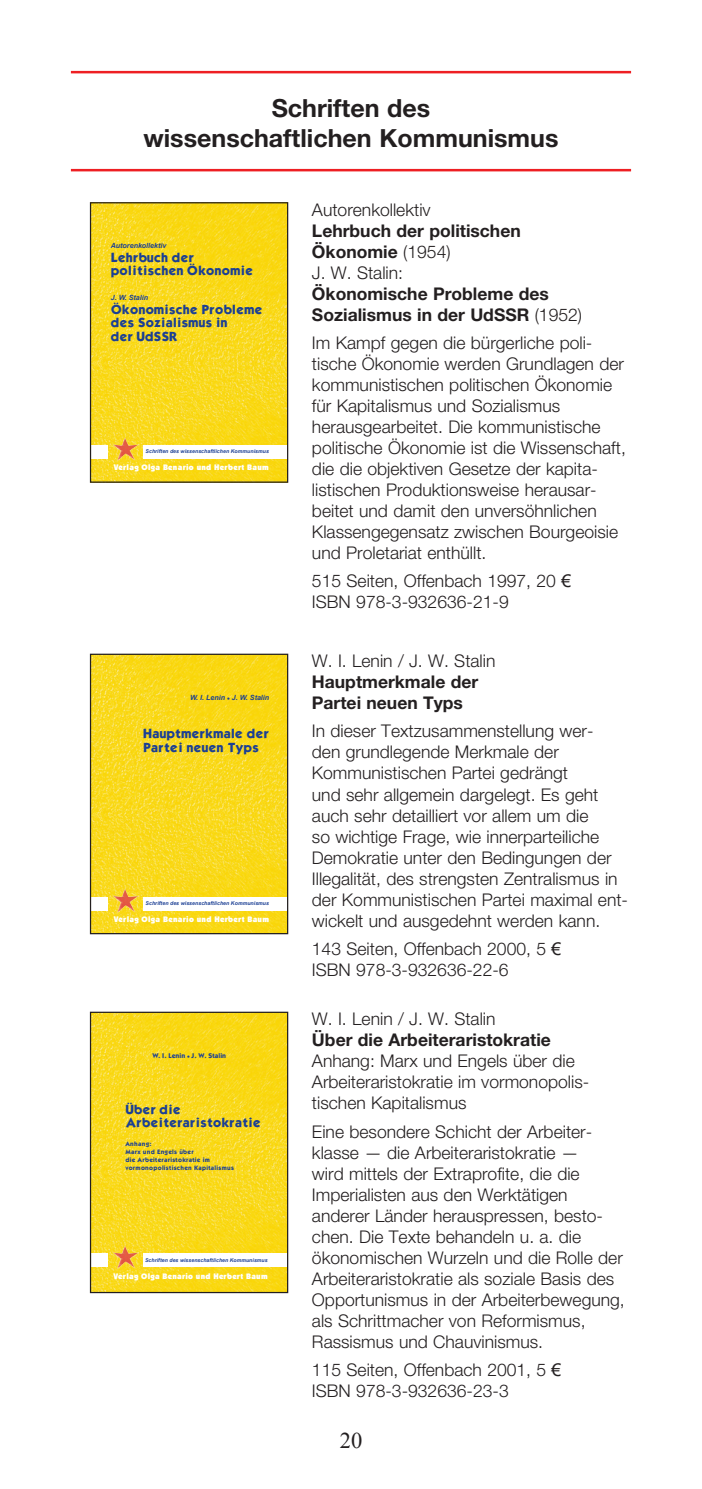
<style>
.page{position:relative;width:702px;height:1489px;background:#fff}
.page>*{position:absolute;margin:0;border:0;box-sizing:border-box;transform-origin:0 0}
.t1{font:700 25px/30px "Helvetica Neue";color:#231f20;text-align:center}
.t2{font:22.5px "Times New Roman";color:#231f20}
.t3{font:300 17.5px/21px "Helvetica Neue";color:#231f20}
.t4{font:700 17.5px/21px "Helvetica Neue";color:#231f20}
.t5{font:11.25px/13.5px "Kabel Bd";letter-spacing:-.005em;color:#1b3f94}
.t6{font:900 8px "Kabel IT Cby BT";letter-spacing:.04em;color:#fff}
.t7{font:italic 700 7px "Arial";color:#1b3f94}
.t8{font:700 7px "Kabel Itc TEE";color:#1b3f94}
.t9{font:700 6.5px/8px "Kabel Itc TEE";letter-spacing:.04em;color:#1b3f94}
.t10{font:italic 700 5.25px "Arial";letter-spacing:.01em;color:#1b3f94}
.s1{font-weight:300}
.s2{font-family:"Arial";font-weight:400}
</style>
<div class="page">
<hr style="left:71px;top:71px;width:560px;height:2px;background:#ee1f23">
<hr style="left:71px;top:169px;width:560px;height:2px;background:#ee1f23">
<img style="left:92px;top:204px;width:194px;height:277px">
<div style="left:143px;top:445px;width:144px;height:13px;background:#fff"></div>
<img style="left:113px;top:437px;width:26px;height:23px">
<div style="left:90px;top:445px;width:18px;height:13px;background:#fff"></div>
<div style="left:90px;top:202px;width:198px;height:281px;border:1px solid #231f20"></div>
<img style="left:92px;top:655px;width:194px;height:277px">
<div style="left:143px;top:897px;width:144px;height:13px;background:#fff"></div>
<img style="left:113px;top:888px;width:26px;height:24px">
<div style="left:90px;top:897px;width:18px;height:13px;background:#fff"></div>
<div style="left:90px;top:653px;width:198px;height:281px;border:1px solid #231f20"></div>
<img style="left:92px;top:1013px;width:194px;height:277px">
<div style="left:143px;top:1253px;width:144px;height:13px;background:#fff"></div>
<img style="left:112px;top:1245px;width:26px;height:23px">
<div style="left:90px;top:1253px;width:18px;height:13px;background:#fff"></div>
<div style="left:90px;top:1011px;width:198px;height:281px;border:1px solid #231f20"></div>
<h1 class="t1" style="left:143px;top:92px;width:416px">Schriften des<br>wissenschaftlichen Kommunismus</h1>
<p class="t7" style="left:111px;top:241px;width:57px">Autorenkollektiv</p>
<p class="t5" style="left:111px;top:250px;width:144px">Lehrbuch der politischen Ökonomie</p>
<p class="t7" style="left:111px;top:293px;width:39px">J. W. Stalin</p>
<p class="t5" style="left:111px;top:302px;width:153px">Ökonomische Probleme des Sozialismus in<br>der UdSSR</p>
<p class="t10" style="left:145px;top:448px;width:125px">Schriften des wissenschaftlichen Kommunismus</p>
<p class="t6" style="left:114px;top:463px;width:157px">Verlag Olga Benario und Herbert Baum</p>
<p class="t7" style="left:190px;top:692px;width:81px">W. I. Lenin ● J. W. Stalin</p>
<p class="t5" style="left:143px;top:726px;width:127px">Hauptmerkmale der<br>Partei neuen Typs</p>
<p class="t10" style="left:145px;top:899px;width:125px">Schriften des wissenschaftlichen Kommunismus</p>
<p class="t6" style="left:114px;top:914px;width:157px">Verlag Olga Benario und Herbert Baum</p>
<p class="t8" style="left:152px;top:1051px;width:75px">W. I. Lenin ● J. W. Stalin</p>
<p class="t5" style="left:125px;top:1101px;width:137px">Über die<br>Arbeiteraristokratie</p>
<p class="t9" style="left:125px;top:1139px;width:110px">Anhang:<br>Marx und Engels über<br>die Arbeiteraristokratie im vormonopolistischen Kapitalismus</p>
<p class="t10" style="left:145px;top:1256px;width:124px">Schriften des wissenschaftlichen Kommunismus</p>
<p class="t6" style="left:113px;top:1270px;width:156px">Verlag Olga Benario und Herbert Baum</p>
<p class="t3" style="left:312px;top:199px;width:120px">Autorenkollektiv</p>
<p class="t4" style="left:312px;top:220px;width:210px">Lehrbuch der politischen<br>Ökonomie <span class="s1">(1954)<br>J. W. Stalin:</span></p>
<p class="t4" style="left:312px;top:283px;width:271px">Ökonomische Probleme des<br>Sozialismus in der UdSSR <span class="s1">(1952)</span></p>
<p class="t3" style="left:312px;top:332px;width:315px">Im Kampf gegen die bürgerliche poli&shy;tische Ökonomie werden Grundlagen der kommunistischen politischen Ökonomie für Kapitalismus und Sozialismus herausgearbeitet. Die kommunistische politische Ökonomie ist die Wissenschaft, die die objektiven Gesetze der kapita&shy;listischen Produktionsweise herausar&shy;beitet und damit den unversöhnlichen Klassengegensatz zwischen Bourgeoisie und Proletariat enthüllt.</p>
<p class="t3" style="left:312px;top:570px;width:260px">515 Seiten, Offenbach 1997, 20 <span class="s2">€<br></span>ISBN 978-3-932636-21-9</p>
<p class="t3" style="left:312px;top:650px;width:185px">W. I. Lenin / J. W. Stalin</p>
<p class="t4" style="left:312px;top:671px;width:168px">Hauptmerkmale der<br>Partei neuen Typs</p>
<p class="t3" style="left:312px;top:720px;width:317px">In dieser Textzusammenstellung wer-<br>den grundlegende Merkmale der Kommunistischen Partei gedrängt<br>und sehr allgemein dargelegt. Es geht auch sehr detailliert vor allem um die<br>so wichtige Frage, wie innerparteiliche Demokratie unter den Bedingungen der Illegalität, des strengsten Zentralismus in der Kommunistischen Partei maximal ent&shy;wickelt und ausgedehnt werden kann.</p>
<p class="t3" style="left:312px;top:937px;width:251px">143 Seiten, Offenbach 2000, 5 <span class="s2">€<br></span>ISBN 978-3-932636-22-6</p>
<p class="t3" style="left:312px;top:1008px;width:185px">W. I. Lenin / J. W. Stalin</p>
<p class="t4" style="left:312px;top:1029px;width:240px">Über die Arbeiteraristokratie</p>
<p class="t3" style="left:312px;top:1050px;width:279px">Anhang: Marx und Engels über die<br>Arbeiteraristokratie im vormonopolis&shy;tischen Kapitalismus</p>
<p class="t3" style="left:312px;top:1120px;width:314px">Eine besondere Schicht der Arbeiter&shy;klasse — die Arbeiteraristokratie —<br>wird mittels der Extraprofite, die die Imperialisten aus den Werktätigen anderer Länder herauspressen, besto&shy;chen. Die Texte behandeln u. a. die ökonomischen Wurzeln und die Rolle der Arbeiteraristokratie als soziale Basis des Opportunismus in der Arbeiterbewegung, als Schrittmacher von Reformismus, Rassismus und Chauvinismus.</p>
<p class="t3" style="left:312px;top:1358px;width:251px">115 Seiten, Offenbach 2001, 5 <span class="s2">€<br></span>ISBN 978-3-932636-23-3</p>
<p class="t2" style="left:340px;top:1424px;width:24px">20</p>
</div>
